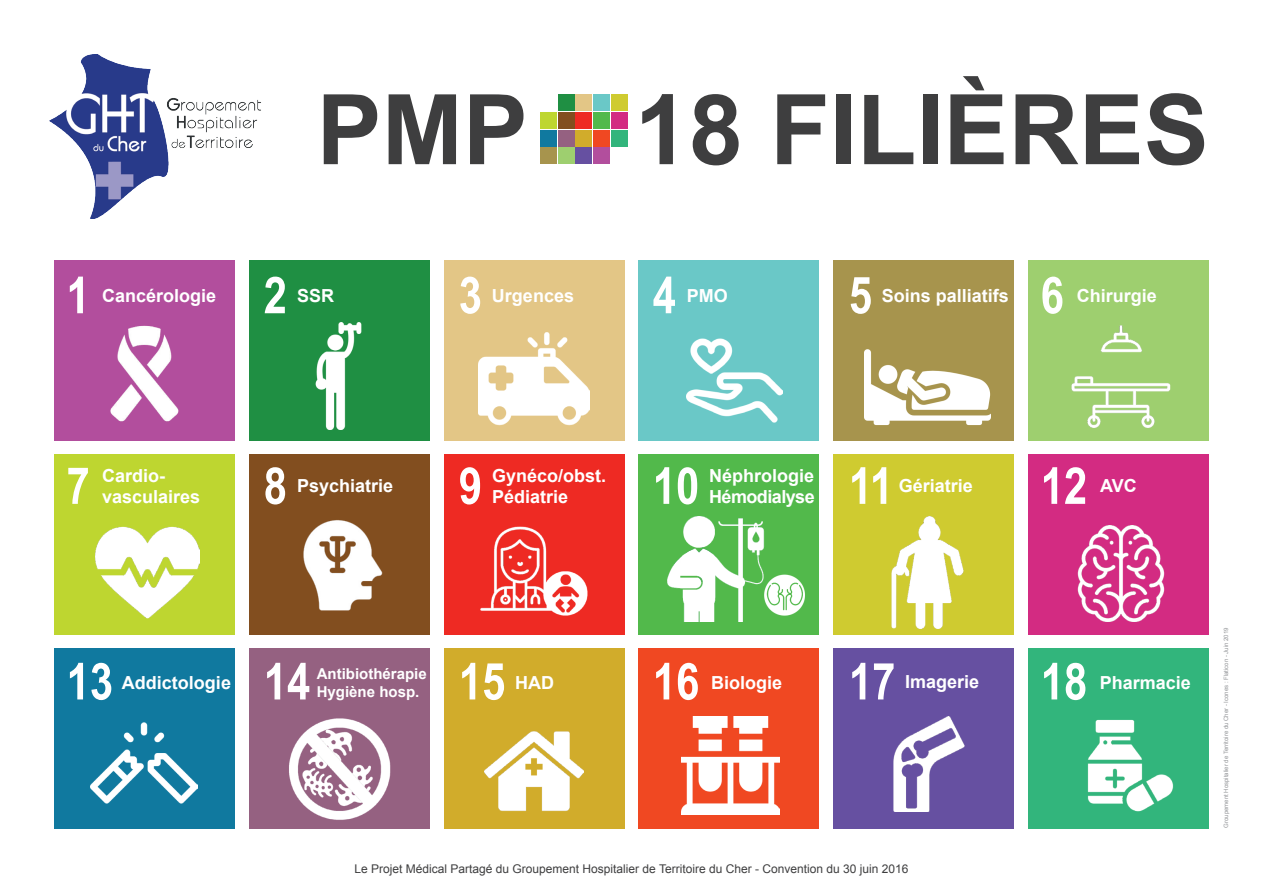
<style>
.page{position:relative;width:1263px;height:893px;background:#fff}
.page>*{position:absolute;margin:0;border:0;box-sizing:border-box;transform-origin:0 0}
.t1{font:700 97.5px "Arial";color:#3e3e3f}
.t2{font:700 51px "Arial Narrow";color:#fff}
.t3{font:700 18px/21.6px "Arial";color:#fff}
.t4{font:700 15px/18px "Arial";color:#fff}
.t5{font:12px "Arial";color:#3e3e3f}
.t6{font:6px "Arial";color:#939598}
</style>
<div class="page">
<div style="left:1029px;top:260px;width:180px;height:181px;background:#9ecf6f"></div>
<div style="left:834px;top:260px;width:180px;height:181px;background:#a7944d"></div>
<div style="left:54px;top:260px;width:180px;height:181px;background:#b24e9d"></div>
<div style="left:249px;top:260px;width:180px;height:181px;background:#1f8f43"></div>
<div style="left:444px;top:260px;width:180px;height:181px;background:#e3c686"></div>
<div style="left:639px;top:260px;width:180px;height:181px;background:#6ac8c7"></div>
<div style="left:54px;top:455px;width:180px;height:180px;background:#bed630"></div>
<div style="left:249px;top:455px;width:180px;height:180px;background:#824e1f"></div>
<div style="left:444px;top:455px;width:180px;height:180px;background:#ee2a23"></div>
<div style="left:639px;top:455px;width:180px;height:180px;background:#52b94b"></div>
<div style="left:834px;top:455px;width:180px;height:180px;background:#cfcb30"></div>
<div style="left:1029px;top:455px;width:180px;height:180px;background:#d32b82"></div>
<div style="left:54px;top:649px;width:180px;height:180px;background:#10799f"></div>
<div style="left:249px;top:649px;width:180px;height:180px;background:#956181"></div>
<div style="left:444px;top:649px;width:180px;height:180px;background:#d1ac2b"></div>
<div style="left:639px;top:649px;width:180px;height:180px;background:#f04822"></div>
<div style="left:834px;top:649px;width:180px;height:180px;background:#6650a1"></div>
<div style="left:1029px;top:649px;width:180px;height:180px;background:#32b57c"></div>
<img style="left:50px;top:54px;width:211px;height:164px">
<img style="left:110px;top:325px;width:69px;height:97px">
<img style="left:478px;top:332px;width:112px;height:94px">
<img style="left:96px;top:526px;width:103px;height:93px">
<img style="left:1087px;top:719px;width:87px;height:93px">
<img style="left:1077px;top:526px;width:88px;height:95px">
<img style="left:667px;top:516px;width:138px;height:105px">
<img style="left:303px;top:520px;width:80px;height:91px">
<img style="left:289px;top:718px;width:102px;height:102px">
<img style="left:864px;top:349px;width:126px;height:77px">
<img style="left:682px;top:716px;width:98px;height:98px">
<img style="left:687px;top:338px;width:95px;height:85px">
<img style="left:90px;top:722px;width:108px;height:82px">
<img style="left:1071px;top:325px;width:100px;height:103px">
<img style="left:891px;top:516px;width:73px;height:113px">
<img style="left:893px;top:716px;width:72px;height:95px">
<img style="left:484px;top:731px;width:99px;height:80px">
<img style="left:315px;top:323px;width:47px;height:107px">
<img style="left:480px;top:526px;width:108px;height:90px">
<div style="left:558px;top:148px;width:16px;height:16px;background:#9ecf6f"></div>
<div style="left:540px;top:148px;width:16px;height:16px;background:#a7944d"></div>
<div style="left:593px;top:148px;width:17px;height:16px;background:#b24e9d"></div>
<div style="left:558px;top:94px;width:16px;height:17px;background:#1f8f43"></div>
<div style="left:576px;top:94px;width:16px;height:17px;background:#e3c686"></div>
<div style="left:593px;top:94px;width:17px;height:17px;background:#6ac8c7"></div>
<div style="left:540px;top:112px;width:16px;height:17px;background:#bed630"></div>
<div style="left:558px;top:112px;width:16px;height:17px;background:#824e1f"></div>
<div style="left:576px;top:112px;width:16px;height:17px;background:#ee2a23"></div>
<div style="left:593px;top:112px;width:17px;height:17px;background:#52b94b"></div>
<div style="left:611px;top:94px;width:17px;height:17px;background:#cfcb30"></div>
<div style="left:611px;top:112px;width:17px;height:17px;background:#d32b82"></div>
<div style="left:540px;top:130px;width:16px;height:16px;background:#10799f"></div>
<div style="left:558px;top:130px;width:16px;height:16px;background:#956181"></div>
<div style="left:576px;top:130px;width:16px;height:16px;background:#d1ac2b"></div>
<div style="left:593px;top:130px;width:17px;height:16px;background:#f04822"></div>
<div style="left:576px;top:148px;width:16px;height:16px;background:#6650a1"></div>
<div style="left:611px;top:130px;width:17px;height:16px;background:#32b57c"></div>
<h1 class="t1" style="left:317px;top:65px;width:894px">PMP 18 FILIÈRES</h1>
<h2 class="t2" style="left:66px;top:257px;width:25px">1</h2>
<h2 class="t2" style="left:264px;top:257px;width:25px">2</h2>
<h2 class="t2" style="left:459px;top:257px;width:25px">3</h2>
<h2 class="t2" style="left:653px;top:257px;width:25px">4</h2>
<h2 class="t2" style="left:849px;top:257px;width:25px">5</h2>
<h2 class="t2" style="left:1041px;top:257px;width:25px">6</h2>
<p class="t3" style="left:102px;top:285px;width:116px">Cancérologie</p>
<p class="t3" style="left:297px;top:285px;width:39px">SSR</p>
<p class="t3" style="left:492px;top:285px;width:84px">Urgences</p>
<p class="t3" style="left:687px;top:285px;width:43px">PMO</p>
<p class="t3" style="left:882px;top:285px;width:129px">Soins palliatifs</p>
<p class="t3" style="left:1077px;top:285px;width:82px">Chirurgie</p>
<h2 class="t2" style="left:67px;top:447px;width:25px">7</h2>
<h2 class="t2" style="left:264px;top:447px;width:25px">8</h2>
<h2 class="t2" style="left:459px;top:447px;width:25px">9</h2>
<h2 class="t2" style="left:653px;top:447px;width:48px">10</h2>
<h2 class="t2" style="left:849px;top:447px;width:46px">11</h2>
<h2 class="t2" style="left:1041px;top:447px;width:48px">12</h2>
<p class="t3" style="left:102px;top:465px;width:100px">Cardio&shy;vasculaires</p>
<p class="t3" style="left:492px;top:465px;width:116px">Gynéco/obst.<br>Pédiatrie</p>
<p class="t3" style="left:709px;top:465px;width:107px">Néphrologie<br>Hémodialyse</p>
<p class="t3" style="left:899px;top:476px;width:76px">Gériatrie</p>
<p class="t3" style="left:1100px;top:476px;width:38px">AVC</p>
<p class="t3" style="left:297px;top:476px;width:98px">Psychiatrie</p>
<h2 class="t2" style="left:67px;top:643px;width:48px">13</h2>
<h2 class="t2" style="left:264px;top:643px;width:48px">14</h2>
<h2 class="t2" style="left:459px;top:643px;width:48px">15</h2>
<h2 class="t2" style="left:653px;top:643px;width:48px">16</h2>
<h2 class="t2" style="left:849px;top:643px;width:48px">17</h2>
<h2 class="t2" style="left:1041px;top:643px;width:48px">18</h2>
<p class="t3" style="left:122px;top:672px;width:111px">Addictologie</p>
<p class="t4" style="left:317px;top:665px;width:112px">Antibiothérapie<br>Hygiène hosp.</p>
<p class="t3" style="left:515px;top:672px;width:40px">HAD</p>
<p class="t3" style="left:711px;top:672px;width:73px">Biologie</p>
<p class="t3" style="left:905px;top:671px;width:76px">Imagerie</p>
<p class="t3" style="left:1100px;top:672px;width:93px">Pharmacie</p>
<p class="t5" style="left:354px;top:861px;width:556px">Le Projet Médical Partagé du Groupement Hospitalier de Territoire du Cher - Convention du 30 juin 2016</p>
<p class="t6" style="left:1222px;top:828px;width:201px;rotate:-90deg">Groupement Hospitalier de Territoire du Cher - Icones : Flaticon - Juin 2019</p>
</div>
